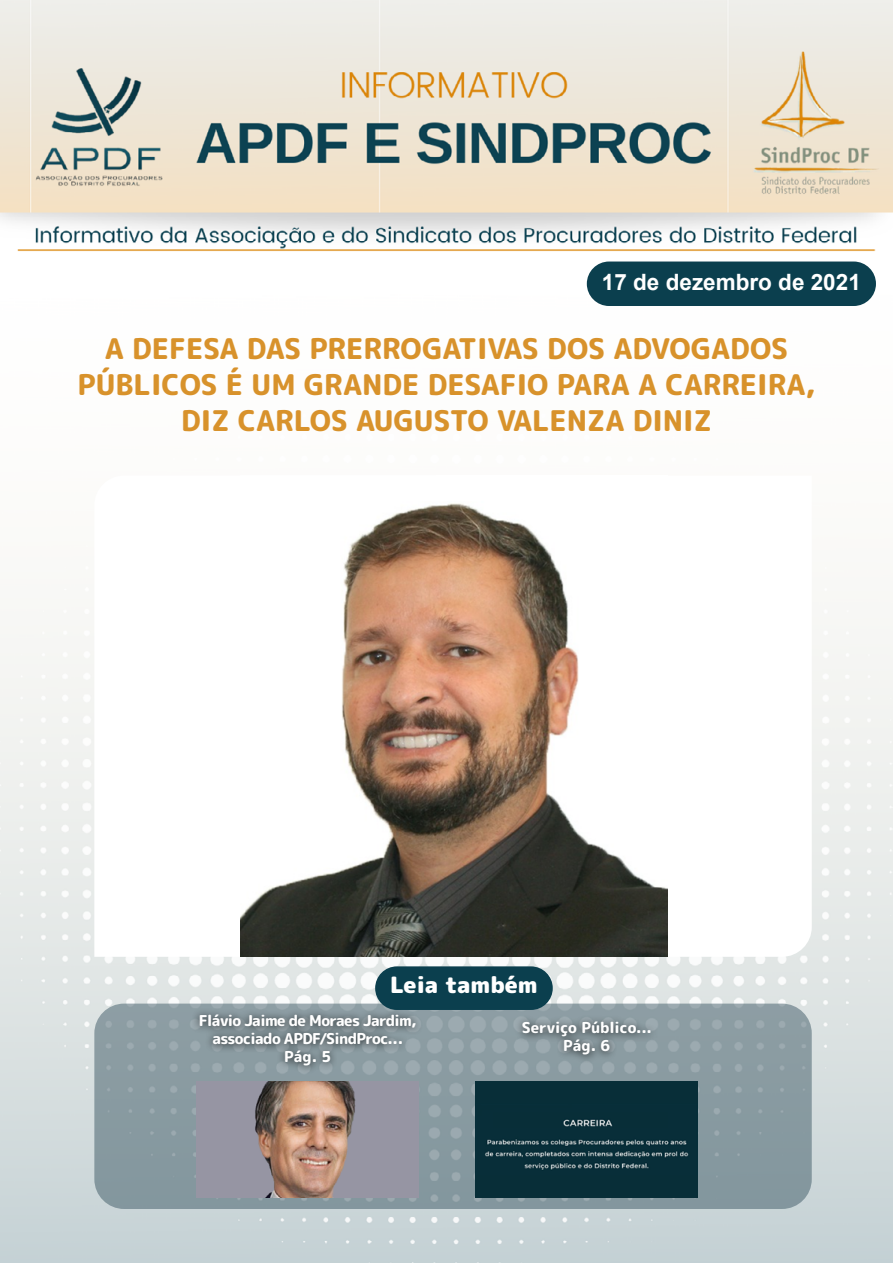
<style>
.page{position:relative;width:893px;height:1263px;background:#fff}
.page>*{position:absolute;margin:0;border:0;box-sizing:border-box;transform-origin:0 0}
.t1{font:800 28.5px/36px "Rounded Mplus 1 c";color:#d8922b;text-align:center}
.t2{font:700 22.5px "Arial";color:#fff}
.t3{font:900 22.5px "Rounded Mplus 1 c";color:#fff}
.t4{font:800 15px/18px "Rounded Mplus 1 c";letter-spacing:-.04em;color:#fff;text-align:center}
.t5{font:800 15px/18px "Rounded Mplus 1 c";color:#fff;text-align:center}
</style>
<div class="page">
<img style="left:0;top:1px;width:893px;height:1262px">
<div style="left:587px;top:261px;width:289px;height:45px;background:#0b3f4e;border-radius:22px"></div>
<svg style="left:94px;top:1003px;width:718px;height:206px;background:#8a9ba2"></svg>
<div style="left:375px;top:966px;width:178px;height:44px;background:#0b3f4e;border-radius:22px"></div>
<div style="left:192px;top:1007px;width:232px;height:67px;background:#000;opacity:.75"></div>
<img style="left:197px;top:1081px;width:222px;height:116px">
<svg style="left:94px;top:475px;width:718px;height:482px"></svg>
<img style="left:240px;top:475px;width:428px;height:482px">
<div style="left:514px;top:1014px;width:144px;height:49px;background:#000;opacity:.75"></div>
<div style="left:476px;top:1081px;width:222px;height:116px;background:#082e38"></div>
<img style="left:485px;top:1119px;width:204px;height:51px">
<p class="t2" style="left:602px;top:266px;width:260px">17 de dezembro de 2021</p>
<p class="t1" style="left:78px;top:331px;width:739px">A DEFESA DAS PRERROGATIVAS DOS ADVOGADOS<br>PÚBLICOS É UM GRANDE DESAFIO PARA A CARREIRA,<br>DIZ CARLOS AUGUSTO VALENZA DINIZ</p>
<p class="t3" style="left:390px;top:969px;width:149px">Leia também</p>
<p class="t4" style="left:199px;top:1012px;width:219px">Flávio Jaime de Moraes Jardim, associado APDF/SindProc...<br>Pág. 5</p>
<p class="t5" style="left:522px;top:1019px;width:132px">Serviço Público...<br>Pág. 6</p>
</div>
